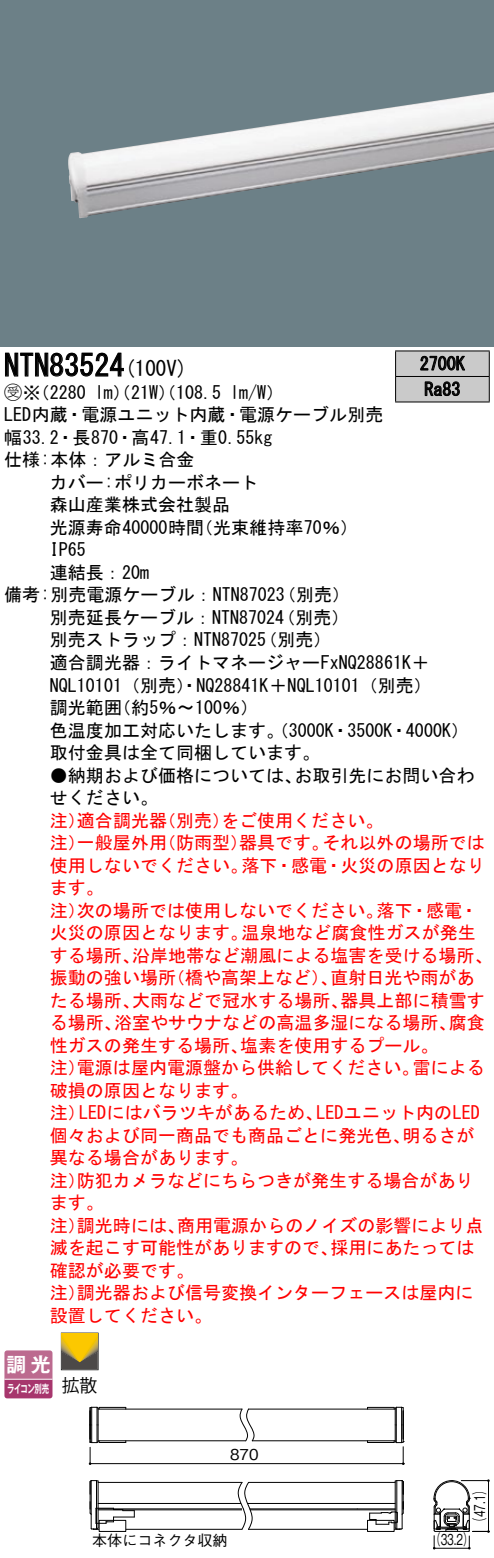
<style>
.page{position:relative;width:494px;height:1558px;background:#fff}
.page>*{position:absolute;margin:0;border:0;box-sizing:border-box;transform-origin:0 0}
.t1{font:30px "MS Gothic";color:#000}
.t2{font:21px "MS Gothic";color:#000}
.t3{font:19.8px "Gothic MB101 Pro De Bold 90 pv RKSJ H";color:#fff}
.t4{font:18px/22.5px "MS Gothic";color:#f00}
.t5{font:18px/22.5px "MS Gothic";color:#000}
.t6{font:17.7px "Koz Go Pr 6 N Regular 90 pv RKSJ H";color:#000}
.t7{font:15px "Gothic BBB Pro Medium 90 pv RKSJ H";color:#000;scale:.7 1}
.t8{font:15px "Gothic BBB Pro Medium 90 pv RKSJ H";color:#000}
.t9{font:11.4px "Gothic MB101 Pro De Bold 90 pv RKSJ H";letter-spacing:-.05em;color:#fff;scale:.65 1}
.s1{font-family:"Ford Classification 1"}
</style>
<div class="page">
<div style="left:0;top:0;width:493px;height:346px;background:#6c8087"></div>
<img style="left:68px;top:92px;width:425px;height:126px">
<svg style="left:5px;top:352px;width:119px;height:25px"></svg>
<svg style="left:4px;top:1350px;width:48px;height:48px;background:#b55a84"></svg>
<hr style="left:4px;top:1379px;width:48px;height:1px;background:#fff">
<svg style="left:61px;top:1332px;width:37px;height:38px"></svg>
<hr style="left:395px;top:350px;width:94px;height:1px;background:#000">
<svg style="left:395px;top:351px;width:94px;height:51px;background:#a9a9a9"></svg>
<hr style="left:126px;top:1529px;width:116px;height:1px;background:#000">
<hr style="left:98px;top:1508px;width:145px;height:1px;background:#000">
<hr style="left:357px;top:1508px;width:38px;height:1px;background:#000">
<hr style="left:98px;top:1509px;width:145px;height:1px;background:#000">
<hr style="left:98px;top:1503px;width:143px;height:1px;background:#000">
<hr style="left:98px;top:1482px;width:144px;height:1px;background:#000">
<svg style="left:367px;top:1520px;width:27px;height:12px"></svg>
<svg style="left:99px;top:1530px;width:27px;height:2px"></svg>
<hr style="left:89px;top:1481px;width:1px;height:32px;background:#000">
<hr style="left:97px;top:1481px;width:1px;height:47px;background:#000">
<svg style="left:89px;top:1480px;width:9px;height:14px"></svg>
<hr style="left:91px;top:1480px;width:1px;height:34px;background:#000">
<hr style="left:96px;top:1480px;width:1px;height:49px;background:#000">
<svg style="left:89px;top:1501px;width:46px;height:29px"></svg>
<hr style="left:402px;top:1481px;width:1px;height:32px;background:#000">
<hr style="left:394px;top:1481px;width:1px;height:47px;background:#000">
<svg style="left:395px;top:1480px;width:9px;height:14px"></svg>
<hr style="left:401px;top:1480px;width:1px;height:34px;background:#000">
<hr style="left:396px;top:1480px;width:1px;height:49px;background:#000">
<svg style="left:369px;top:1501px;width:35px;height:29px"></svg>
<svg style="left:237px;top:1481px;width:15px;height:49px"></svg>
<hr style="left:248px;top:1529px;width:119px;height:1px;background:#000">
<hr style="left:250px;top:1509px;width:145px;height:1px;background:#000">
<hr style="left:249px;top:1508px;width:108px;height:1px;background:#000">
<hr style="left:247px;top:1503px;width:148px;height:1px;background:#000">
<hr style="left:248px;top:1482px;width:147px;height:1px;background:#000">
<hr style="left:98px;top:1408px;width:144px;height:1px;background:#000">
<hr style="left:98px;top:1440px;width:147px;height:1px;background:#000">
<hr style="left:90px;top:1463px;width:312px;height:1px;background:#000">
<svg style="left:239px;top:1408px;width:15px;height:34px"></svg>
<hr style="left:252px;top:1440px;width:143px;height:1px;background:#000">
<hr style="left:248px;top:1408px;width:147px;height:1px;background:#000">
<svg style="left:89px;top:1407px;width:37px;height:58px"></svg>
<svg style="left:366px;top:1407px;width:38px;height:58px"></svg>
<svg style="left:433px;top:1479px;width:56px;height:70px"></svg>
<hr style="left:434px;top:1548px;width:35px;height:1px;background:#000">
<h1 class="t1" style="left:4px;top:350px;width:122px">NTN83524</h1>
<p class="t2" style="left:124px;top:358px;width:64px">(100 (V</p>
<p class="t5" style="left:4px;top:381px;width:83px"><span class="s1">B</span>※（2280</p>
<p class="t5" style="left:4px;top:404px;width:380px">LED内蔵・電源ユニット内蔵・電源ケーブル別売</p>
<p class="t5" style="left:4px;top:426px;width:269px">幅33.2・長870・高47.1・重0.55kg</p>
<p class="t5" style="left:4px;top:449px;width:192px">仕様:本体：アルミ合金</p>
<p class="t5" style="left:50px;top:471px;width:210px">カバー:ポリカーボネート</p>
<p class="t5" style="left:50px;top:494px;width:181px">森山産業株式会社製品</p>
<p class="t5" style="left:195px;top:516px;width:164px">（光束維持率70％(</p>
<p class="t5" style="left:230px;top:381px;width:55px">l m (W/</p>
<p class="t5" style="left:95px;top:381px;width:128px">lm）（21 ）（W 108.5</p>
<p class="t5" style="left:50px;top:516px;width:156px">光源寿命40000時間<br>IP65<br>連結長：20m</p>
<p class="t5" style="left:419px;top:351px;width:46px;line-height:25.5px">2700K<br>Ra83</p>
<p class="t5" style="left:277px;top:584px;width:73px;text-indent:-273px">備考:別売電源ケーブル：NTN87023<br>（別売(</p>
<p class="t5" style="left:278px;top:584px;width:73px">（別売(</p>
<p class="t5" style="left:259px;top:606px;width:73px;text-indent:-209px">別売延長ケーブル：NTN87024<br>（別売(</p>
<p class="t5" style="left:50px;top:629px;width:218px">別売ストラップ：NTN87025</p>
<p class="t5" style="left:50px;top:651px;width:381px">適合調光器：ライトマネージャーFxNQ28861 ＋K</p>
<p class="t5" style="left:50px;top:674px;width:383px">NQL10101（別売）・NQ28841 ＋K NQL10101（別売(</p>
<p class="t5" style="left:113px;top:696px;width:147px">（約5％〜100％(</p>
<p class="t5" style="left:50px;top:696px;width:74px">調光範囲</p>
<p class="t5" style="left:50px;top:719px;width:420px">色温度加工対応いたします。（3000 ・K 3500 ・K 4000 (K</p>
<p class="t5" style="left:50px;top:741px;width:272px">取付金具は全て同梱しています。</p>
<p class="t5" style="left:294px;top:764px;width:182px">お取引先にお問い合わ</p>
<p class="t5" style="left:50px;top:764px;width:254px">●納期および価格については、せください。</p>
<p class="t4" style="left:221px;top:809px;width:163px">をご使用ください。</p>
<p class="t4" style="left:77px;top:809px;width:92px">適合調光器</p>
<p class="t4" style="left:158px;top:809px;width:73px">（別売）</p>
<p class="t4" style="left:50px;top:809px;width:37px">注）</p>
<p class="t4" style="left:77px;top:831px;width:91px">一般屋外用</p>
<p class="t4" style="left:50px;top:831px;width:37px">注）</p>
<p class="t4" style="left:158px;top:831px;width:91px">（防雨型）</p>
<p class="t4" style="left:239px;top:831px;width:91px">器具です。</p>
<p class="t4" style="left:322px;top:831px;width:163px">それ以外の場所では</p>
<p class="t4" style="left:241px;top:854px;width:244px">落下・感電・火災の原因となり</p>
<p class="t4" style="left:50px;top:854px;width:199px">使用しないでください。ます。</p>
<p class="t4" style="left:376px;top:899px;width:103px">落下・感電・</p>
<p class="t4" style="left:77px;top:899px;width:307px">次の場所では使用しないでください。</p>
<p class="t4" style="left:50px;top:899px;width:37px">注）</p>
<p class="t4" style="left:241px;top:921px;width:235px">温泉地など腐食性ガスが発生</p>
<p class="t4" style="left:132px;top:921px;width:362px;text-indent:-82px">火災の原因となります。<br>沿岸地帯など潮風による塩害を受ける場所、</p>
<p class="t4" style="left:50px;top:944px;width:91px">する場所、</p>
<p class="t4" style="left:330px;top:966px;width:146px">直射日光や雨があ</p>
<p class="t4" style="left:167px;top:966px;width:172px">（橋や高架上など）、</p>
<p class="t4" style="left:50px;top:966px;width:127px">振動の強い場所</p>
<p class="t4" style="left:132px;top:989px;width:217px">大雨などで冠水する場所、</p>
<p class="t4" style="left:340px;top:989px;width:145px">器具上部に積雪す</p>
<p class="t4" style="left:50px;top:989px;width:91px">たる場所、</p>
<p class="t4" style="left:114px;top:1011px;width:344px">浴室やサウナなどの高温多湿になる場所、</p>
<p class="t4" style="left:448px;top:1011px;width:37px">腐食</p>
<p class="t4" style="left:50px;top:1011px;width:73px">る場所、</p>
<p class="t4" style="left:240px;top:1034px;width:200px">塩素を使用するプール。</p>
<p class="t4" style="left:50px;top:1034px;width:199px">性ガスの発生する場所、</p>
<p class="t4" style="left:77px;top:1056px;width:343px">電源は屋内電源盤から供給してください。</p>
<p class="t4" style="left:50px;top:1056px;width:199px">注）<br>破損の原因となります。</p>
<p class="t4" style="left:412px;top:1056px;width:73px">雷による</p>
<p class="t4" style="left:79px;top:1101px;width:245px">LEDにはバラツキがあるため、</p>
<p class="t4" style="left:50px;top:1101px;width:37px">注）</p>
<p class="t4" style="left:316px;top:1101px;width:165px">LEDユニット内のLED</p>
<p class="t4" style="left:50px;top:1124px;width:361px">個々および同一商品でも商品ごとに発光色、異なる場合があります。</p>
<p class="t4" style="left:77px;top:1169px;width:397px">防犯カメラなどにちらつきが発生する場合があり</p>
<p class="t4" style="left:402px;top:1124px;width:73px">明るさが</p>
<p class="t4" style="left:50px;top:1169px;width:55px">注）ます。</p>
<p class="t4" style="left:177px;top:1214px;width:308px">商用電源からのノイズの影響により点</p>
<p class="t4" style="left:77px;top:1214px;width:109px">調光時には、</p>
<p class="t4" style="left:50px;top:1214px;width:37px">注）</p>
<p class="t4" style="left:50px;top:1236px;width:289px">滅を起こす可能性がありますので、確認が必要です。</p>
<p class="t4" style="left:77px;top:1281px;width:397px">調光器および信号変換インターフェースは屋内に</p>
<p class="t4" style="left:330px;top:1236px;width:146px">採用にあたっては</p>
<p class="t4" style="left:50px;top:1281px;width:163px">注）<br>設置してください。</p>
<p class="t3" style="left:7px;top:1348px;width:46px">調光</p>
<p class="t9" style="left:7px;top:1379px;width:66px">ライコン別売</p>
<p class="t6" style="left:62px;top:1376px;width:37px">拡散</p>
<p class="t8" style="left:230px;top:1442px;width:30px">870</p>
<p class="t8" style="left:92px;top:1528px;width:136px">本体にコネクタ収納</p>
<p class="t7" style="left:467px;top:1527px;width:64px;rotate:-90deg">)47.1(</p>
<p class="t7" style="left:429px;top:1527px;width:64px">)33.2(</p>
</div>
